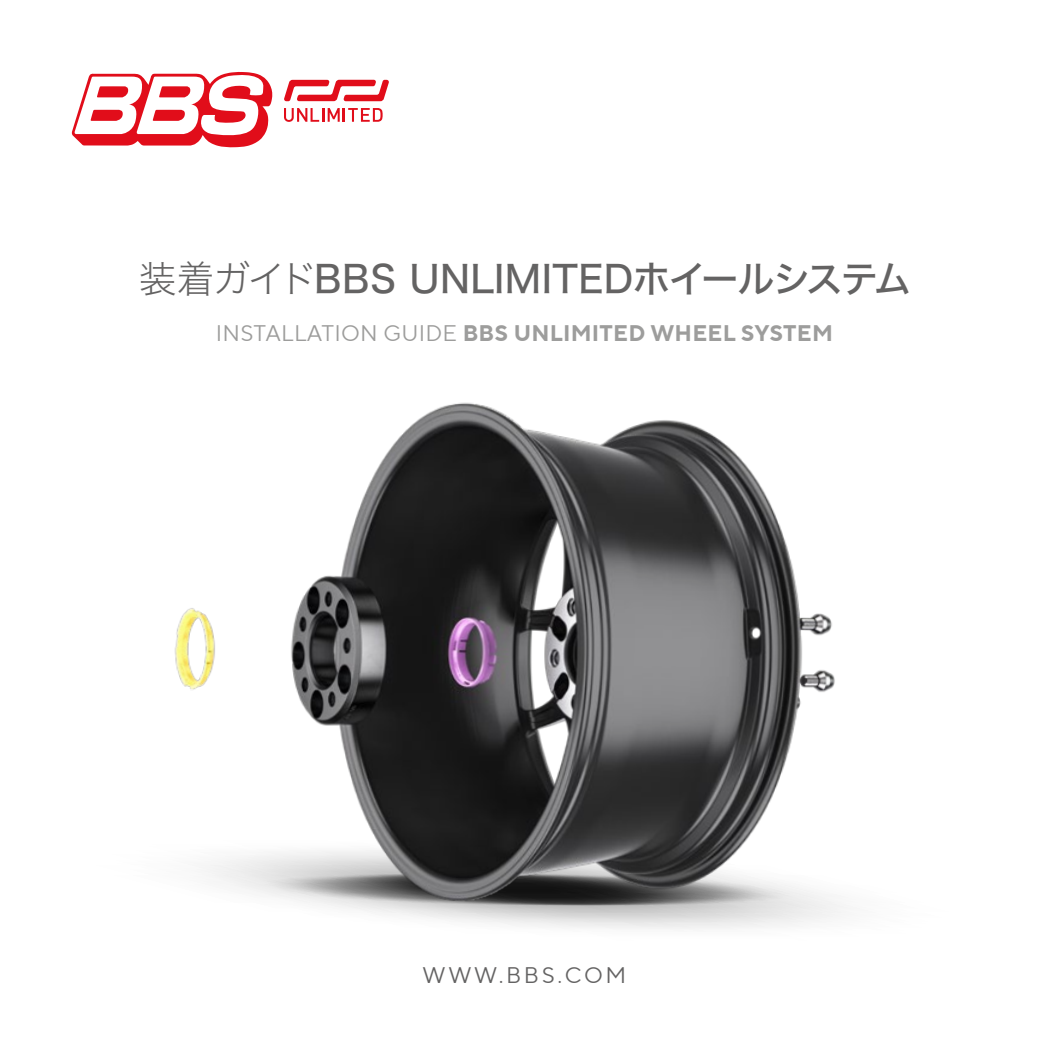
<style>
.page{position:relative;width:1049px;height:1049px;background:#fff}
.page>*{position:absolute;margin:0;border:0;box-sizing:border-box;transform-origin:0 0}
.t1{font:37.5px "Hiragino Sans W5";letter-spacing:.01em;color:#646363}
.t2{font:700 22.5px "TT Norms Pro";letter-spacing:.01em;color:#9d9d9c}
.t3{font:22.5px "TT Norms Pro";letter-spacing:.12em;color:#646363}
.s1{font-family:"Hiragino Sans W2"}
.s2{font-weight:400}
</style>
<div class="page">
<img style="left:174px;top:402px;width:673px;height:527px">
<svg style="left:72px;top:72px;width:201px;height:75px"></svg>
<svg style="left:284px;top:108px;width:99px;height:14px"></svg>
<svg style="left:284px;top:80px;width:105px;height:21px"></svg>
<h1 class="t1" style="left:139px;top:245px;width:774px"><span class="s1">装着ガイド</span>BBS UNLIMITEDホイールシステム</h1>
<p class="t2" style="left:216px;top:316px;width:618px"><span class="s2">INSTALLATION GUIDE</span> BBS UNLIMITED WHEEL SYSTEM</p>
<p class="t3" style="left:423px;top:959px;width:205px">WWW.BBS.COM</p>
</div>
